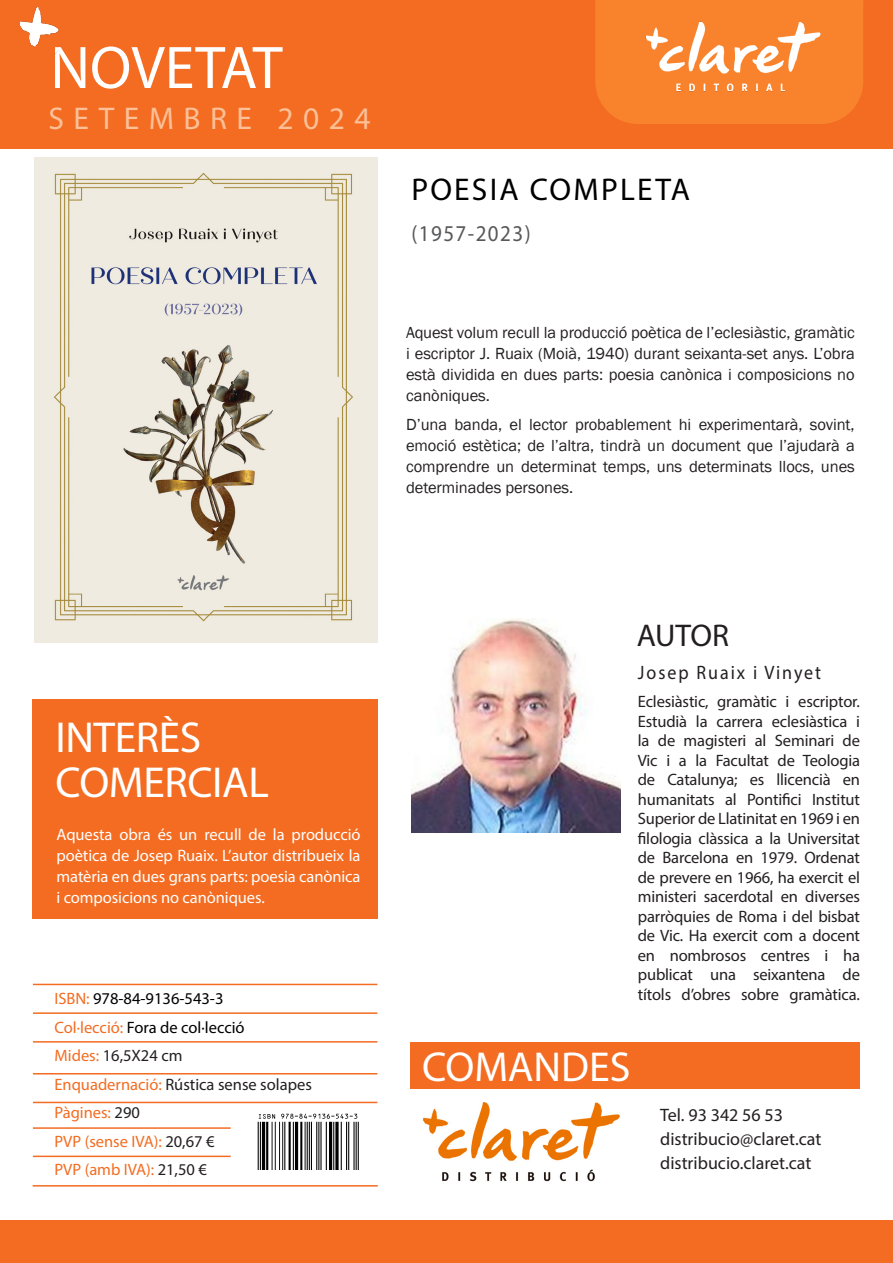
<style>
.page{position:relative;width:893px;height:1263px;background:#fff}
.page>*{position:absolute;margin:0;border:0;box-sizing:border-box;transform-origin:0 0}
.t1{font:60.6px "Myriad Pro";color:#fff}
.t2{font:43.5px "Myriad Pro";letter-spacing:-.01em;color:#fff}
.t3{font:42px "Myriad Pro";color:#fff}
.t4{font:31.5px "Myriad Pro";letter-spacing:.07em;color:#000}
.t5{font:31.5px "Myriad Pro";letter-spacing:.3em;color:#fcc098}
.t6{font:31.5px "Myriad Pro";letter-spacing:-.015em;color:#231f20}
.t7{font:22.65px "Myriad Pro";letter-spacing:.07em;color:#57585a;scale:.93 1}
.t8{font:19.5px "Myriad Pro";letter-spacing:.11em;color:#231f20;scale:.93 1}
.t9{font:18px "Myriad Pro";color:#231f20}
.t10{font:16.5px/19.5px "Myriad Pro";letter-spacing:-.01em;color:#231f20;text-align:justify}
.t11{font:16.5px/21px "Franklin Gothic";letter-spacing:-.005em;color:#231f20;text-align:justify}
.t12{font:16.5px/21px "Myriad Pro";letter-spacing:-.005em;color:#fff;text-align:justify}
.t13{font:16.5px/28.5px "Myriad Pro";color:#f36c21}
.t14{font:16.5px "Myriad Pro";color:#000}
.s1{color:#f36c21}
.s2{color:#231f20}
</style>
<div class="page">
<div style="left:0;top:0;width:893px;height:149px;background:#f36c21"></div>
<div style="left:595px;top:0;width:268px;height:124px;background:#f9832d"></div>
<div style="left:0;top:1220px;width:893px;height:43px;background:#f36c21"></div>
<div style="left:411px;top:1042px;width:449px;height:47px;background:#f36c21"></div>
<hr style="left:33px;top:984px;width:344px;height:1px;background:#f36c21">
<hr style="left:33px;top:1012px;width:344px;height:2px;background:#f36c21">
<hr style="left:33px;top:1041px;width:344px;height:1px;background:#f36c21">
<hr style="left:33px;top:1073px;width:344px;height:1px;background:#f36c21">
<hr style="left:33px;top:1102px;width:344px;height:1px;background:#f36c21">
<hr style="left:33px;top:1185px;width:345px;height:1px;background:#f36c21">
<hr style="left:33px;top:1127px;width:198px;height:2px;background:#f36c21">
<hr style="left:33px;top:1155px;width:198px;height:2px;background:#f36c21">
<img style="left:19px;top:7px;width:40px;height:47px">
<img style="left:34px;top:157px;width:344px;height:485px">
<img style="left:411px;top:619px;width:209px;height:213px">
<img style="left:257px;top:1113px;width:102px;height:57px">
<div style="left:33px;top:700px;width:345px;height:219px;background:#f36c21"></div>
<img style="left:644px;top:9px;width:178px;height:94px">
<img style="left:423px;top:1102px;width:197px;height:80px">
<p class="t1" style="left:50px;top:30px;width:234px">NOVETAT</p>
<p class="t5" style="left:48px;top:99px;width:324px">SETEMBRE 2024</p>
<p class="t4" style="left:411px;top:170px;width:280px">POESIA COMPLETA</p>
<p class="t7" style="left:411px;top:219px;width:130px">(1957-2023)</p>
<p class="t11" style="left:406px;top:322px;width:450px">Aquest volum recull la producció poètica de l’eclesiàstic, gramàtic i escriptor J. Ruaix (Moià, 1940) durant seixanta-set anys. L’obra està dividida en dues parts: poesia canònica i composicions no canòniques.</p>
<p class="t11" style="left:406px;top:415px;width:450px">D’una banda, el lector probablement hi experimentarà, sovint, emoció estètica; de l’altra, tindrà un document que l’ajudarà a comprendre un determinat temps, uns determinats llocs, unes determinades persones.</p>
<p class="t2" style="left:55px;top:711px;width:147px">INTERÈS</p>
<p class="t2" style="left:55px;top:756px;width:215px">COMERCIAL</p>
<p class="t12" style="left:57px;top:823px;width:306px">Aquesta obra és un recull de la producció poètica de Josep Ruaix. L’autor distribueix la matèria en dues grans parts: poesia canònica i composicions no canòniques.</p>
<p class="t14" style="left:54px;top:988px;width:171px"><span class="s1">ISBN:</span> 978-84-9136-543-3</p>
<p class="t14" style="left:54px;top:1017px;width:192px"><span class="s1">Col·lecció:</span> Fora de col·lecció</p>
<p class="t10" style="left:54px;top:1045px;width:130px"><span class="s1">Mides:</span> 16,5X24 cm</p>
<p class="t13" style="left:54px;top:1069px;width:259px">Enquadernació: <span class="s2">Rústica sense solapes<br></span>Pàgines: <span class="s2">290</span></p>
<p class="t13" style="left:54px;top:1126px;width:162px">PVP (sense IVA): <span class="s2">20,67 €</span></p>
<p class="t13" style="left:54px;top:1155px;width:154px">PVP (amb IVA): <span class="s2">21,50 €</span></p>
<p class="t6" style="left:637px;top:616px;width:94px">AUTOR</p>
<p class="t8" style="left:638px;top:661px;width:199px">Josep Ruaix i Vinyet</p>
<p class="t10" style="left:638px;top:692px;width:224px">Eclesiàstic, gramàtic i escriptor.<br>Estudià la carrera eclesiàstica i la de magisteri al Seminari de Vic i a la Facultat de Teologia de Catalunya; es llicencià en humanitats al Pontifici Institut Superior de Llatinitat en 1969 i en filologia clàssica a la Universitat de Barcelona en 1979. Ordenat de prevere en 1966, ha exercit el ministeri sacerdotal en diverses parròquies de Roma i del bisbat de Vic. Ha exercit com a docent en nombrosos centres i ha publicat una seixantena de títols d’obres sobre gramàtica.</p>
<p class="t3" style="left:422px;top:1041px;width:210px">COMANDES</p>
<p class="t9" style="left:660px;top:1104px;width:124px">Tel. 93 342 56 53</p>
<p class="t9" style="left:660px;top:1128px;width:163px">distribucio@claret.cat</p>
<p class="t9" style="left:660px;top:1152px;width:153px">distribucio.claret.cat</p>
</div>
